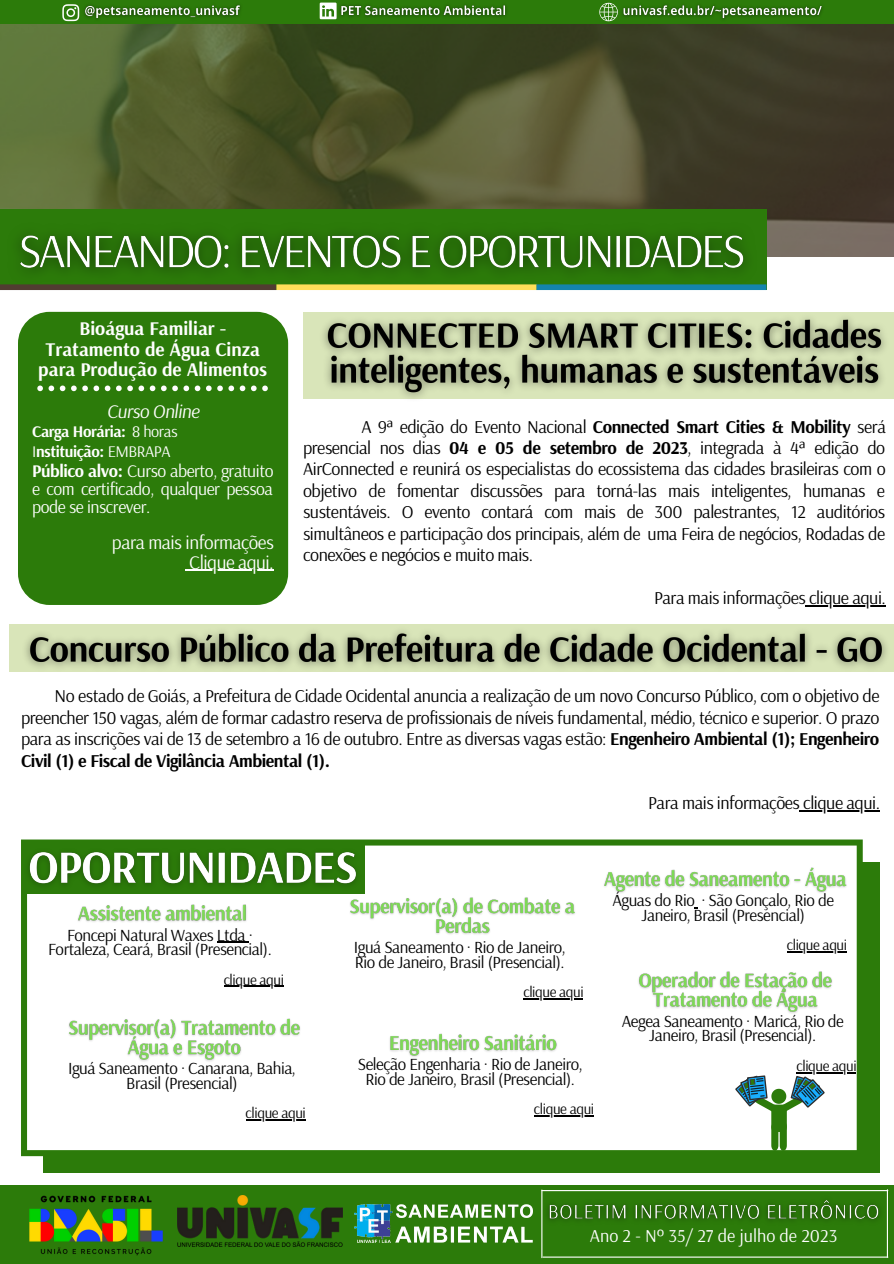
<style>
.page{position:relative;width:894px;height:1264px;background:#fff}
.page>*{position:absolute;margin:0;border:0;box-sizing:border-box;transform-origin:0 0}
.t1{font:700 19.35px/20.2px "Arsenal";color:#fff;text-align:center}
.t2{font:19.2px "Arsenal";letter-spacing:-.025em;color:#fff}
.t3{font:italic 19.2px "Arsenal";letter-spacing:-.025em;color:#fff}
.t4{font:18.15px "Arsenal";color:#fff}
.t5{font:18px/21.5px "Arsenal";letter-spacing:-.025em;color:#000;text-align:justify}
.t6{font:17.7px/18px "Arsenal";letter-spacing:-.025em;color:#fff;text-align:justify}
.t7{font:16.95px/14.7px "Arsenal";letter-spacing:-.025em;color:#000;text-align:center}
.t8{font:700 16.2px "Arsenal";letter-spacing:-.025em;color:#fff}
.t9{font:14.85px "Arsenal";letter-spacing:-.025em;color:#000}
.s1{font-weight:400}
.s2{font-weight:700}
</style>
<div class="page">
<svg style="left:0;top:24px;width:893px;height:232px;background:#4c512d"></svg>
<div style="left:0;top:0;width:893px;height:24px;background:#2c7b0a"></div>
<svg style="left:62px;top:4px;width:16px;height:17px"></svg>
<svg style="left:319px;top:3px;width:15px;height:16px"></svg>
<svg style="left:599px;top:2px;width:17px;height:20px"></svg>
<div style="left:0;top:1185px;width:893px;height:78px;background:#2c7b0a"></div>
<div style="left:18px;top:312px;width:270px;height:293px;background:#2c7b0a;border-radius:31px"></div>
<div style="left:44px;top:862px;width:835px;height:311px;background:#2c7b0a"></div>
<div style="left:21px;top:839px;width:841px;height:317px;background:#fff"></div>
<svg style="left:734px;top:1075px;width:90px;height:75px;background:#b3cdc1"></svg>
<hr style="left:543px;top:1256px;width:344px;height:1px;background:#fff">
<hr style="left:541px;top:1189px;width:1px;height:68px;background:#fff">
<hr style="left:886px;top:1189px;width:1px;height:68px;background:#fff">
<img style="left:541px;top:1189px;width:348px;height:45px">
<img style="left:177px;top:1195px;width:166px;height:51px">
<img style="left:354px;top:1204px;width:178px;height:38px">
<svg style="left:37px;top:385px;width:231px;height:6px"></svg>
<img style="left:29px;top:1195px;width:134px;height:61px">
<img style="left:21px;top:839px;width:346px;height:68px">
<img style="left:0;top:199px;width:770px;height:92px">
<img style="left:78px;top:4px;width:170px;height:22px">
<img style="left:334px;top:2px;width:178px;height:24px">
<img style="left:616px;top:4px;width:212px;height:22px">
<img style="left:15px;top:624px;width:878px;height:48px">
<hr style="left:799px;top:810px;width:76px;height:1px;background:#000">
<hr style="left:189px;top:569px;width:84px;height:2px;background:#fff">
<hr style="left:805px;top:605px;width:80px;height:1px;background:#000">
<img style="left:312px;top:312px;width:581px;height:87px">
<img style="left:73px;top:895px;width:178px;height:36px">
<svg style="left:217px;top:941px;width:32px;height:1px"></svg>
<hr style="left:224px;top:985px;width:59px;height:1px;background:#000">
<img style="left:63px;top:1009px;width:243px;height:56px">
<hr style="left:245px;top:1119px;width:60px;height:1px;background:#000">
<img style="left:384px;top:1024px;width:176px;height:37px">
<hr style="left:534px;top:1115px;width:59px;height:1px;background:#000">
<img style="left:344px;top:888px;width:235px;height:55px">
<hr style="left:523px;top:998px;width:60px;height:1px;background:#000">
<img style="left:599px;top:860px;width:252px;height:37px">
<hr style="left:786px;top:951px;width:60px;height:1px;background:#000">
<img style="left:633px;top:962px;width:204px;height:55px">
<hr style="left:796px;top:1071px;width:60px;height:2px;background:#000">
<p class="t1" style="left:38px;top:318px;width:230px">Bioágua Familiar -<br>Tratamento de Água Cinza para Produção de Alimentos</p>
<p class="t3" style="left:107px;top:398px;width:94px">Curso Online</p>
<p class="t8" style="left:32px;top:420px;width:147px">Carga Horária: <span class="s1">8 horas</span></p>
<p class="t8" style="left:32px;top:441px;width:140px"><span class="s1">I</span>nstituição: <span class="s1">EMBRAPA</span></p>
<p class="t6" style="left:32px;top:462px;width:243px"><span class="s2">Público alvo:</span> Curso aberto, gratuito e com certificado, qualquer pessoa pode se inscrever.</p>
<p class="t2" style="left:112px;top:530px;width:163px">para mais informações</p>
<p class="t2" style="left:189px;top:549px;width:86px">Clique aqui.</p>
<p class="t5" style="left:303px;top:415px;width:584px;text-indent:58px">A 9ª edição do Evento Nacional <span class="s2">Connected Smart Cities &amp; Mobility</span> será presencial nos dias <span class="s2">04 e 05 de setembro de 2023</span>, integrada à 4ª edição do AirConnected e reunirá os especialistas do ecossistema das cidades brasileiras com o objetivo de fomentar discussões para torná-las mais inteligentes, humanas e sustentáveis. O evento contará com mais de 300 palestrantes, 12 auditórios simultâneos e participação dos principais, além de uma Feira de negócios, Rodadas de conexões e negócios e muito mais.</p>
<p class="t5" style="left:653px;top:586px;width:233px">Para mais informações clique aqui.</p>
<p class="t5" style="left:21px;top:685px;width:859px;text-indent:34px">No estado de Goiás, a Prefeitura de Cidade Ocidental anuncia a realização de um novo Concurso Público, com o objetivo de preencher 150 vagas, além de formar cadastro reserva de profissionais de níveis fundamental, médio, técnico e superior. O prazo para as inscrições vai de 13 de setembro a 16 de outubro. Entre as diversas vagas estão: <span class="s2">Engenheiro Ambiental (1); Engenheiro Civil (1) e Fiscal de Vigilância Ambiental (1).</span></p>
<p class="t5" style="left:648px;top:791px;width:233px">Para mais informações clique aqui.</p>
<p class="t7" style="left:48px;top:926px;width:225px">Foncepi Natural Waxes Ltda ·<br>Fortaleza, Ceará, Brasil (Presencial).</p>
<p class="t9" style="left:224px;top:969px;width:62px">clique aqui</p>
<p class="t7" style="left:68px;top:1060px;width:229px">Iguá Saneamento · Canarana, Bahia,<br>Brasil (Presencial)</p>
<p class="t9" style="left:245px;top:1103px;width:62px">clique aqui</p>
<p class="t7" style="left:354px;top:939px;width:213px;text-align:left">Iguá Saneamento · Rio de Janeiro,<br>Rio de Janeiro, Brasil (Presencial).</p>
<p class="t9" style="left:523px;top:982px;width:62px">clique aqui</p>
<p class="t7" style="left:358px;top:1056px;width:226px">Seleção Engenharia · Rio de Janeiro,<br>Rio de Janeiro, Brasil (Presencial).</p>
<p class="t9" style="left:534px;top:1099px;width:62px">clique aqui</p>
<p class="t7" style="left:612px;top:892px;width:223px">Águas do Rio · São Gonçalo, Rio de<br>Janeiro, Brasil (Presencial)</p>
<p class="t9" style="left:786px;top:935px;width:62px">clique aqui</p>
<p class="t7" style="left:621px;top:1013px;width:223px">Aegea Saneamento · Maricá, Rio de<br>Janeiro, Brasil (Presencial).</p>
<p class="t9" style="left:796px;top:1055px;width:62px">clique aqui</p>
<p class="t4" style="left:589px;top:1224px;width:249px">Ano 2 - Nº 35/ 27 de julho de 2023</p>
</div>
